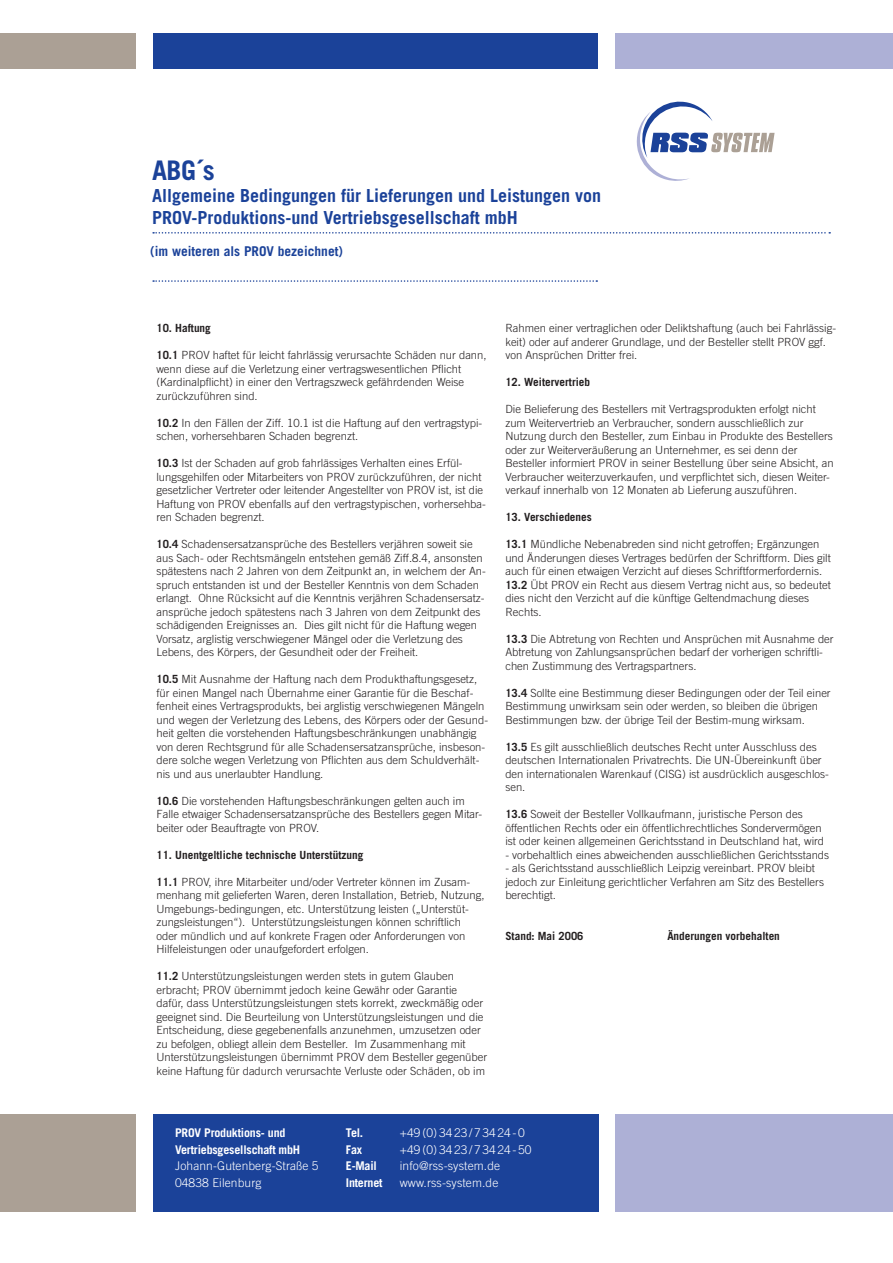
<style>
.page{position:relative;width:893px;height:1263px;background:#fff}
.page>*{position:absolute;margin:0;border:0;box-sizing:border-box;transform-origin:0 0}
.t1{font:700 27px "Trade Gothic LT";color:#1b4299}
.t2{font:700 18px/21.6px "Trade Gothic LT";color:#1b4299}
.t3{font:700 13.5px "Trade Gothic LT";color:#1b4299}
.t4{font:300 12px/16.5px "Trade Gothic LT";letter-spacing:.01em;color:#fff}
.t5{font:700 12px/16.5px "Trade Gothic LT";letter-spacing:-.015em;color:#fff}
.t6{font:300 11.25px/13.5px "Trade Gothic LT";color:#231f20}
.t7{font:700 11.25px "Trade Gothic LT";color:#231f20}
.s1{font-weight:700}
</style>
<div class="page">
<div style="left:153px;top:1114px;width:445px;height:98px;background:#1b4299"></div>
<div style="left:153px;top:33px;width:445px;height:36px;background:#1b4299"></div>
<div style="left:615px;top:33px;width:278px;height:36px;background:#adb0d6"></div>
<div style="left:0;top:33px;width:135px;height:36px;background:#aba095"></div>
<div style="left:0;top:1114px;width:135px;height:98px;background:#aba095"></div>
<div style="left:615px;top:1114px;width:278px;height:98px;background:#adb0d6"></div>
<svg style="left:636px;top:101px;width:139px;height:80px"></svg>
<svg style="left:153px;top:232px;width:677px;height:2px"></svg>
<svg style="left:153px;top:280px;width:444px;height:2px"></svg>
<h1 class="t1" style="left:152px;top:154px;width:64px">ABG´s</h1>
<h2 class="t2" style="left:152px;top:184px;width:451px">Allgemeine Bedingungen für Lieferungen und Leistungen von<br>PROV-Produktions-und Vertriebsgesellschaft mbH</h2>
<p class="t3" style="left:150px;top:243px;width:194px">(im weiteren als PROV bezeichnet)</p>
<p class="t7" style="left:156px;top:321px;width:56px">10. Haftung</p>
<p class="t6" style="left:156px;top:348px;width:332px"><span class="s1">10.1</span> PROV haftet für leicht fahrlässig verursachte Schäden nur dann, wenn diese auf die Verletzung einer vertragswesentlichen Pflicht (Kardinalpflicht) in einer den Vertragszweck gefährdenden Weise zurückzuführen sind.</p>
<p class="t6" style="left:156px;top:416px;width:327px"><span class="s1">10.2</span> In den Fällen der Ziff. 10.1 ist die Haftung auf den vertragstypi&shy;schen, vorhersehbaren Schaden begrenzt.</p>
<p class="t6" style="left:156px;top:456px;width:331px"><span class="s1">10.3</span> Ist der Schaden auf grob fahrlässiges Verhalten eines Erfül&shy;lungsgehilfen oder Mitarbeiters von PROV zurückzuführen, der nicht gesetzlicher Vertreter oder leitender Angestellter von PROV ist, ist die Haftung von PROV ebenfalls auf den vertragstypischen, vorhersehba&shy;ren Schaden begrenzt.</p>
<p class="t6" style="left:156px;top:537px;width:331px"><span class="s1">10.4</span> Schadensersatzansprüche des Bestellers verjähren soweit sie aus Sach- oder Rechtsmängeln entstehen gemäß Ziff.8.4, ansonsten spätestens nach 2 Jahren von dem Zeitpunkt an, in welchem der An&shy;spruch entstanden ist und der Besteller Kenntnis von dem Schaden erlangt. Ohne Rücksicht auf die Kenntnis verjähren Schadensersatz&shy;ansprüche jedoch spätestens nach 3 Jahren von dem Zeitpunkt des schädigenden Ereignisses an. Dies gilt nicht für die Haftung wegen Vorsatz, arglistig verschwiegener Mängel oder die Verletzung des Lebens, des Körpers, der Gesundheit oder der Freiheit.</p>
<p class="t6" style="left:156px;top:672px;width:333px"><span class="s1">10.5</span> Mit Ausnahme der Haftung nach dem Produkthaftungsgesetz, für einen Mangel nach Übernahme einer Garantie für die Beschaf&shy;fenheit eines Vertragsprodukts, bei arglistig verschwiegenen Mängeln und wegen der Verletzung des Lebens, des Körpers oder der Gesund&shy;heit gelten die vorstehenden Haftungsbeschränkungen unabhängig von deren Rechtsgrund für alle Schadensersatzansprüche, insbeson&shy;dere solche wegen Verletzung von Pflichten aus dem Schuldverhält&shy;nis und aus unerlaubter Handlung.</p>
<p class="t6" style="left:156px;top:794px;width:327px"><span class="s1">10.6</span> Die vorstehenden Haftungsbeschränkungen gelten auch im<br>Falle etwaiger Schadensersatzansprüche des Bestellers gegen Mitar&shy;beiter oder Beauftragte von PROV.</p>
<p class="t7" style="left:156px;top:848px;width:208px">11. Unentgeltliche technische Unterstützung</p>
<p class="t6" style="left:156px;top:875px;width:329px"><span class="s1">11.1</span> PROV, ihre Mitarbeiter und/oder Vertreter können im Zusam&shy;menhang mit gelieferten Waren, deren Installation, Betrieb, Nutzung, Umgebungs-bedingungen, etc. Unterstützung leisten („Unterstüt&shy;zungsleistungen“). Unterstützungsleistungen können schriftlich oder mündlich und auf konkrete Fragen oder Anforderungen von Hilfeleistungen oder unaufgefordert erfolgen.</p>
<p class="t6" style="left:156px;top:969px;width:332px"><span class="s1">11.2</span> Unterstützungsleistungen werden stets in gutem Glauben erbracht; PROV übernimmt jedoch keine Gewähr oder Garantie dafür, dass Unterstützungsleistungen stets korrekt, zweckmäßig oder geeignet sind. Die Beurteilung von Unterstützungsleistungen und die Entscheidung, diese gegebenenfalls anzunehmen, umzusetzen oder zu befolgen, obliegt allein dem Besteller. Im Zusammenhang mit Unterstützungsleistungen übernimmt PROV dem Besteller gegenüber keine Haftung für dadurch verursachte Verluste oder Schäden, ob im</p>
<p class="t6" style="left:505px;top:321px;width:332px">Rahmen einer vertraglichen oder Deliktshaftung (auch bei Fahrlässig&shy;keit) oder auf anderer Grundlage, und der Besteller stellt PROV ggf. von Ansprüchen Dritter frei.</p>
<p class="t7" style="left:505px;top:375px;width:86px">12. Weitervertrieb</p>
<p class="t6" style="left:505px;top:402px;width:330px">Die Belieferung des Bestellers mit Vertragsprodukten erfolgt nicht zum Weitervertrieb an Verbraucher, sondern ausschließlich zur Nutzung durch den Besteller, zum Einbau in Produkte des Bestellers oder zur Weiterveräußerung an Unternehmer, es sei denn der Besteller informiert PROV in seiner Bestellung über seine Absicht, an Verbraucher weiterzuverkaufen, und verpflichtet sich, diesen Weiter&shy;verkauf innerhalb von 12 Monaten ab Lieferung auszuführen.</p>
<p class="t7" style="left:505px;top:510px;width:88px">13. Verschiedenes</p>
<p class="t6" style="left:505px;top:537px;width:327px"><span class="s1">13.1</span> Mündliche Nebenabreden sind nicht getroffen; Ergänzungen und Änderungen dieses Vertrages bedürfen der Schriftform. Dies gilt auch für einen etwaigen Verzicht auf dieses Schriftformerfordernis.<br><span class="s1">13.2</span> Übt PROV ein Recht aus diesem Vertrag nicht aus, so bedeutet dies nicht den Verzicht auf die künftige Geltendmachung dieses Rechts.</p>
<p class="t6" style="left:505px;top:632px;width:330px"><span class="s1">13.3</span> Die Abtretung von Rechten und Ansprüchen mit Ausnahme der<br>Abtretung von Zahlungsansprüchen bedarf der vorherigen schriftli&shy;chen Zustimmung des Vertragspartners.</p>
<p class="t6" style="left:505px;top:686px;width:327px"><span class="s1">13.4</span> Sollte eine Bestimmung dieser Bedingungen oder der Teil einer<br>Bestimmung unwirksam sein oder werden, so bleiben die übrigen<br>Bestimmungen bzw. der übrige Teil der Bestim-mung wirksam.</p>
<p class="t6" style="left:505px;top:740px;width:325px"><span class="s1">13.5</span> Es gilt ausschließlich deutsches Recht unter Ausschluss des deutschen Internationalen Privatrechts. Die UN-Übereinkunft über den internationalen Warenkauf (CISG) ist ausdrücklich ausgeschlos&shy;sen.</p>
<p class="t6" style="left:505px;top:807px;width:320px"><span class="s1">13.6</span> Soweit der Besteller Vollkaufmann, juristische Person des öffentlichen Rechts oder ein öffentlichrechtliches Sondervermögen ist oder keinen allgemeinen Gerichtsstand in Deutschland hat, wird</p>
<p class="t6" style="left:505px;top:848px;width:325px">- vorbehaltlich eines abweichenden ausschließlichen Gerichtsstands</p>
<p class="t6" style="left:505px;top:861px;width:320px">- als Gerichtsstand ausschließlich Leipzig vereinbart. PROV bleibt jedoch zur Einleitung gerichtlicher Verfahren am Sitz des Bestellers berechtigt.</p>
<p class="t7" style="left:505px;top:929px;width:80px">Stand: Mai 2006</p>
<p class="t7" style="left:667px;top:929px;width:114px">Änderungen vorbehalten</p>
<p class="t5" style="left:175px;top:1124px;width:127px">PROV Produktions- und<br>Vertriebsgesellschaft mbH</p>
<p class="t4" style="left:175px;top:1157px;width:145px">Johann-Gutenberg-Straße 5<br>04838 Eilenburg</p>
<p class="t5" style="left:346px;top:1124px;width:19px">Tel.</p>
<p class="t4" style="left:400px;top:1124px;width:126px">+49(0)3423/73424-0</p>
<p class="t5" style="left:346px;top:1141px;width:18px">Fax</p>
<p class="t4" style="left:400px;top:1141px;width:133px">+49(0)3423/73424-50</p>
<p class="t5" style="left:346px;top:1157px;width:33px">E-Mail</p>
<p class="t4" style="left:400px;top:1157px;width:102px">info@rss-system.de</p>
<p class="t5" style="left:346px;top:1174px;width:38px">Internet</p>
<p class="t4" style="left:400px;top:1174px;width:100px">www.rss-system.de</p>
</div>
